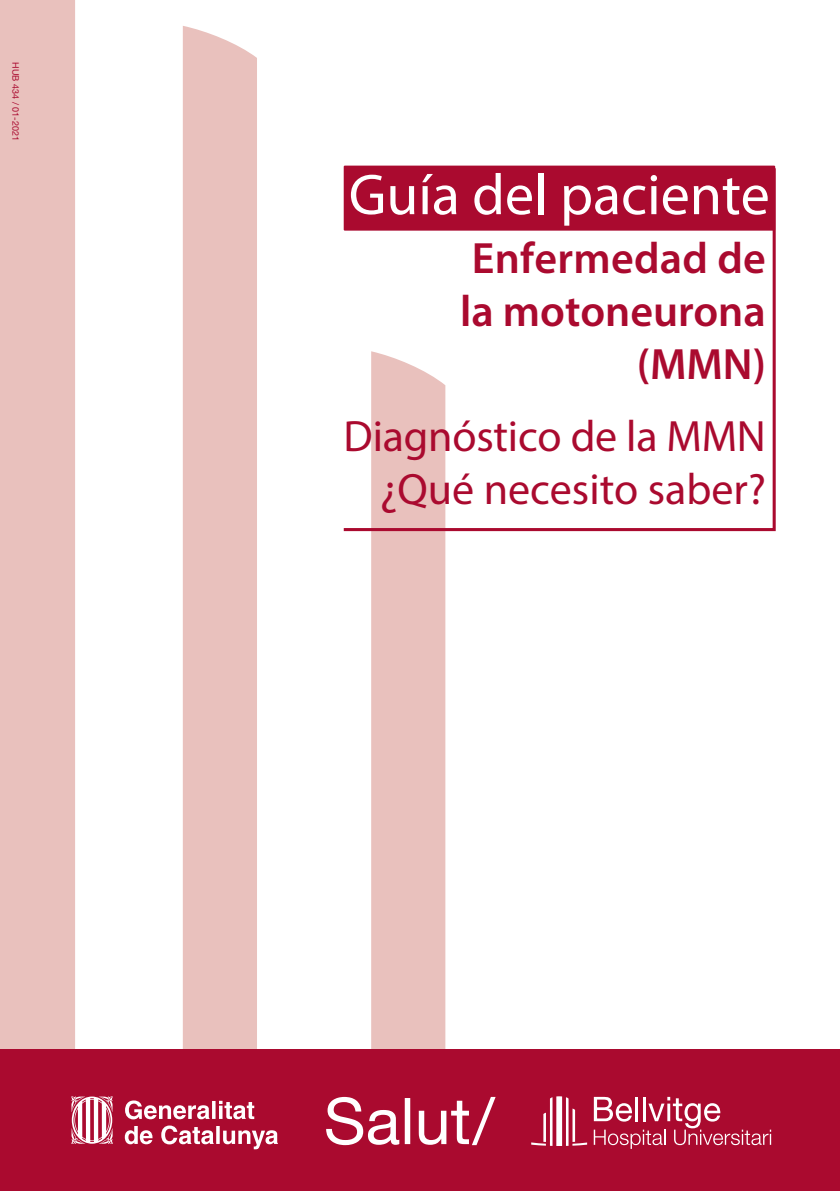
<style>
.page{position:relative;width:840px;height:1191px;background:#fff}
.page>*{position:absolute;margin:0;border:0;box-sizing:border-box;transform-origin:0 0}
.t1{font:58px "Myriad Pro";color:#fff}
.t2{font:44px/52.8px "Myriad Pro";letter-spacing:-.005em;color:#aa0a2f;text-align:right}
.t3{font:600 44px/52.8px "Myriad Pro";color:#aa0a2f;text-align:right}
.t4{font:9px "Helvetica Neue LT Std";color:#aa0a2f}
</style>
<div class="page">
<div style="left:371px;top:532px;width:74px;height:517px;background:#e9c1bd"></div>
<div style="left:183px;top:26px;width:74px;height:1023px;background:#e9c1bd"></div>
<div style="left:0;top:0;width:75px;height:1049px;background:#e9c1bd"></div>
<svg style="left:343px;top:165px;width:433px;height:367px"></svg>
<div style="left:416px;top:177px;width:8px;height:6px;background:#aa0a2f"></div>
<div style="left:0;top:1049px;width:839px;height:142px;background:#aa0a2f"></div>
<svg style="left:71px;top:1096px;width:207px;height:53px"></svg>
<svg style="left:326px;top:1097px;width:169px;height:48px"></svg>
<svg style="left:531px;top:1096px;width:55px;height:50px"></svg>
<svg style="left:593px;top:1096px;width:177px;height:52px"></svg>
<p class="t4" style="left:21px;top:62px;width:80px;rotate:90deg">HUB 434 / 01-2021</p>
<h1 class="t1" style="left:348px;top:159px;width:422px">Guía del paciente</h1>
<p class="t3" style="left:460px;top:231px;width:307px">Enfermedad de la motoneurona (MMN)</p>
<p class="t2" style="left:343px;top:409px;width:423px">Diagnóstico de la MMN ¿Qué necesito saber?</p>
</div>
